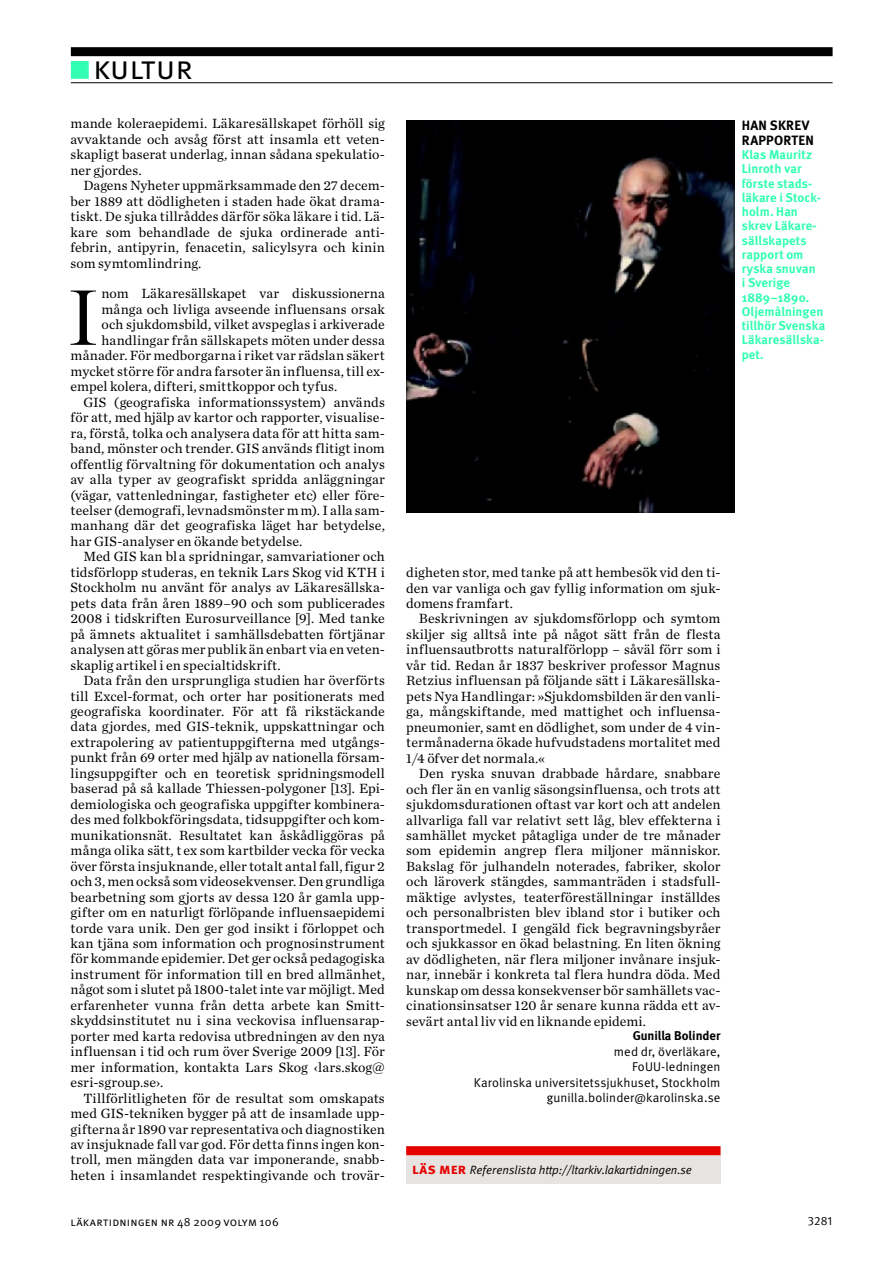
<style>
.page{position:relative;width:894px;height:1263px;background:#fff}
.page>*{position:absolute;margin:0;border:0;box-sizing:border-box;transform-origin:0 0}
.t1{font:77.85px "Chronicle LT Display";color:#000}
.t2{font:33px "Meta LT Normal Small Caps";color:#000}
.t3{font:13.95px/15.5px "Chronicle LT Text";letter-spacing:.01em;color:#000;text-align:justify}
.t4{font:13.5px/14.2px "Meta LT Bold";letter-spacing:.02em;color:#000}
.t5{font:12.75px/14.2px "Meta LT Bold";letter-spacing:.01em;color:#33ffb3}
.t6{font:12.75px/15.5px "Meta LT Normal";letter-spacing:.01em;color:#000;text-align:right}
.t7{font:12.75px "Meta LT Bold";color:#000}
.t8{font:italic 12px "Meta LT Normal";letter-spacing:-.01em;color:#000}
.t9{font:12px "Meta LT Normal Small Caps";letter-spacing:.02em;color:#000}
.t10{font:12px "Meta LT Normal Utilities";color:#000}
.s1{color:#33ffb3}
.s2{font-family:"Meta LT Bold Small Caps";font-style:normal;font-size:15px;color:#e60000}
</style>
<div class="page">
<div style="left:71px;top:47px;width:761px;height:9px;background:#000"></div>
<hr style="left:71px;top:82px;width:761px;height:1px;background:#000">
<div style="left:71px;top:61px;width:18px;height:18px;border:2px solid #33ffb3"></div>
<div style="left:406px;top:1146px;width:314px;height:37px;background:#e6e3e0"></div>
<div style="left:406px;top:1146px;width:314px;height:9px;background:#e60000"></div>
<img style="left:406px;top:120px;width:327px;height:392px">
<h2 class="t2" style="left:71px;top:48px;width:123px"><span class="s1">■</span> kultur</h2>
<p class="t3" style="left:71px;top:116px;width:316px">mande koleraepidemi. Läkaresällskapet förhöll sig avvaktande och avsåg först att insamla ett veten&shy;skapligt baserat underlag, innan sådana spekulatio&shy;ner gjordes.</p>
<p class="t3" style="left:71px;top:178px;width:316px;text-indent:13px">Dagens Nyheter uppmärksammade den 27 decem&shy;ber 1889 att dödligheten i staden hade ökat drama&shy;tiskt. De sjuka tillråddes därför söka läkare i tid. Lä&shy;kare som behandlade de sjuka ordinerade anti&shy;febrin, antipyrin, fenacetin, salicylsyra och kinin som symtomlindring.</p>
<h1 class="t1" style="left:67px;top:269px;width:33px">I</h1>
<p class="t3" style="left:101px;top:286px;width:285px">nom Läkaresällskapet var diskussionerna</p>
<p class="t3" style="left:101px;top:301px;width:285px">många och livliga avseende influensans orsak</p>
<p class="t3" style="left:101px;top:317px;width:285px">och sjukdomsbild, vilket avspeglas i arkiverade</p>
<p class="t3" style="left:101px;top:332px;width:285px">handlingar från sällskapets möten under dessa</p>
<p class="t3" style="left:71px;top:348px;width:316px">månader. För medborgarna i riket var rädslan säkert</p>
<p class="t3" style="left:71px;top:363px;width:316px">mycket större för andra farsoter än influensa, till ex-</p>
<p class="t3" style="left:71px;top:379px;width:268px">empel kolera, difteri, smittkoppor och tyfus.</p>
<p class="t3" style="left:83px;top:394px;width:303px">GIS (geografiska informationssystem) används</p>
<p class="t3" style="left:71px;top:409px;width:316px">för att, med hjälp av kartor och rapporter, visualise-</p>
<p class="t3" style="left:71px;top:425px;width:316px">ra, förstå, tolka och analysera data för att hitta sam-</p>
<p class="t3" style="left:71px;top:440px;width:316px">band, mönster och trender. GIS används flitigt inom</p>
<p class="t3" style="left:71px;top:456px;width:316px">offentlig förvaltning för dokumentation och analys</p>
<p class="t3" style="left:71px;top:471px;width:316px">av alla typer av geografiskt spridda anläggningar</p>
<p class="t3" style="left:71px;top:487px;width:316px">(vägar, vattenledningar, fastigheter etc) eller före-</p>
<p class="t3" style="left:71px;top:502px;width:316px">teelser (demografi, levnadsmönster mm). I alla sam-</p>
<p class="t3" style="left:71px;top:518px;width:316px">manhang där det geografiska läget har betydelse,</p>
<p class="t3" style="left:71px;top:533px;width:233px">har GIS-analyser en ökande betydelse.</p>
<p class="t3" style="left:83px;top:549px;width:303px">Med GIS kan bl a spridningar, samvariationer och</p>
<p class="t3" style="left:71px;top:564px;width:316px">tidsförlopp studeras, en teknik Lars Skog vid KTH i</p>
<p class="t3" style="left:71px;top:579px;width:316px">Stockholm nu använt för analys av Läkaresällska-</p>
<p class="t3" style="left:71px;top:595px;width:316px">pets data från åren 1889–90 och som publicerades</p>
<p class="t3" style="left:71px;top:610px;width:316px">2008 i tidskriften Eurosurveillance [9]. Med tanke</p>
<p class="t3" style="left:71px;top:626px;width:316px">på ämnets aktualitet i samhällsdebatten förtjänar</p>
<p class="t3" style="left:71px;top:641px;width:316px">analysen att göras mer publik än enbart via en veten-</p>
<p class="t3" style="left:71px;top:657px;width:211px">skaplig artikel i en specialtidskrift.</p>
<p class="t3" style="left:83px;top:672px;width:303px">Data från den ursprungliga studien har överförts</p>
<p class="t3" style="left:71px;top:688px;width:316px">till Excel-format, och orter har positionerats med</p>
<p class="t3" style="left:71px;top:703px;width:316px">geografiska koordinater. För att få rikstäckande</p>
<p class="t3" style="left:71px;top:719px;width:316px">data gjordes, med GIS-teknik, uppskattningar och</p>
<p class="t3" style="left:71px;top:734px;width:316px">extrapolering av patientuppgifterna med utgångs-</p>
<p class="t3" style="left:71px;top:750px;width:316px">punkt från 69 orter med hjälp av nationella försam-</p>
<p class="t3" style="left:71px;top:765px;width:316px">lingsuppgifter och en teoretisk spridningsmodell</p>
<p class="t3" style="left:71px;top:780px;width:316px">baserad på så kallade Thiessen-polygoner [13]. Epi-</p>
<p class="t3" style="left:71px;top:796px;width:316px">demiologiska och geografiska uppgifter kombinera-</p>
<p class="t3" style="left:71px;top:811px;width:316px">des med folkbokföringsdata, tidsuppgifter och kom-</p>
<p class="t3" style="left:71px;top:827px;width:316px">munikationsnät. Resultatet kan åskådliggöras på</p>
<p class="t3" style="left:71px;top:842px;width:316px">många olika sätt, t ex som kartbilder vecka för vecka</p>
<p class="t3" style="left:71px;top:858px;width:315px">över första insjuknande, eller totalt antal fall, figur 2</p>
<p class="t3" style="left:71px;top:873px;width:316px">och 3, men också som videosekvenser. Den grundliga</p>
<p class="t3" style="left:71px;top:889px;width:316px">bearbetning som gjorts av dessa 120 år gamla upp-</p>
<p class="t3" style="left:71px;top:904px;width:316px">gifter om en naturligt förlöpande influensaepidemi</p>
<p class="t3" style="left:71px;top:920px;width:316px">torde vara unik. Den ger god insikt i förloppet och</p>
<p class="t3" style="left:71px;top:935px;width:316px">kan tjäna som information och prognosinstrument</p>
<p class="t3" style="left:71px;top:950px;width:316px">för kommande epidemier. Det ger också pedagogiska</p>
<p class="t3" style="left:71px;top:966px;width:316px">instrument för information till en bred allmänhet,</p>
<p class="t3" style="left:71px;top:981px;width:316px">något som i slutet på 1800-talet inte var möjligt. Med</p>
<p class="t3" style="left:71px;top:997px;width:316px">erfarenheter vunna från detta arbete kan Smitt-</p>
<p class="t3" style="left:71px;top:1012px;width:316px">skyddsinstitutet nu i sina veckovisa influensarap-</p>
<p class="t3" style="left:71px;top:1028px;width:316px">porter med karta redovisa utbredningen av den nya</p>
<p class="t3" style="left:71px;top:1043px;width:316px">influensan i tid och rum över Sverige 2009 [13]. För</p>
<p class="t3" style="left:71px;top:1059px;width:316px">mer information, kontakta Lars Skog ‹lars.skog@</p>
<p class="t3" style="left:71px;top:1074px;width:94px">esri-sgroup.se›.</p>
<p class="t3" style="left:83px;top:1090px;width:303px">Tillförlitligheten för de resultat som omskapats</p>
<p class="t3" style="left:71px;top:1105px;width:316px">med GIS-tekniken bygger på att de insamlade upp-</p>
<p class="t3" style="left:71px;top:1120px;width:316px">gifterna år 1890 var representativa och diagnostiken</p>
<p class="t3" style="left:71px;top:1136px;width:316px">av insjuknade fall var god. För detta finns ingen kon-</p>
<p class="t3" style="left:71px;top:1151px;width:316px">troll, men mängden data var imponerande, snabb-</p>
<p class="t3" style="left:71px;top:1167px;width:316px">heten i insamlandet respektingivande och trovär-</p>
<p class="t3" style="left:406px;top:564px;width:316px">digheten stor, med tanke på att hembesök vid den ti&shy;den var vanliga och gav fyllig information om sjuk&shy;domens framfart.</p>
<p class="t3" style="left:406px;top:611px;width:316px;text-indent:13px">Beskrivningen av sjukdomsförlopp och symtom skiljer sig alltså inte på något sätt från de flesta influensautbrotts naturalförlopp – såväl förr som i vår tid. Redan år 1837 beskriver professor Magnus Retzius influensan på följande sätt i Läkaresällska&shy;pets Nya Handlingar: »Sjukdomsbilden är den vanli&shy;ga, mångskiftande, med mattighet och influensa&shy;pneumonier, samt en dödlighet, som under de 4 vin&shy;termånaderna ökade hufvudstadens mortalitet med 1/4 öfver det normala.«</p>
<p class="t3" style="left:406px;top:765px;width:316px;text-indent:13px">Den ryska snuvan drabbade hårdare, snabbare och fler än en vanlig säsongsinfluensa, och trots att sjukdomsdurationen oftast var kort och att andelen allvarliga fall var relativt sett låg, blev effekterna i samhället mycket påtagliga under de tre månader som epidemin angrep flera miljoner människor.<br>Bakslag för julhandeln noterades, fabriker, skolor och läroverk stängdes, sammanträden i stadsfull&shy;mäktige avlystes, teaterföreställningar inställdes och personalbristen blev ibland stor i butiker och transportmedel. I gengäld fick begravningsbyråer och sjukkassor en ökad belastning. En liten ökning av dödligheten, när flera miljoner invånare insjuk&shy;nar, innebär i konkreta tal flera hundra döda. Med kunskap om dessa konsekvenser bör samhällets vac&shy;cinationsinsatser 120 år senare kunna rädda ett av&shy;sevärt antal liv vid en liknande epidemi.</p>
<p class="t7" style="left:632px;top:1028px;width:89px">Gunilla Bolinder</p>
<p class="t6" style="left:474px;top:1043px;width:248px">med dr, överläkare,<br>FoUU-ledningen<br>Karolinska universitetssjukhuset, Stockholm gunilla.bolinder@karolinska.se</p>
<p class="t8" style="left:412px;top:1162px;width:281px"><span class="s2">läs mer</span> Referenslista http://ltarkiv.lakartidningen.se</p>
<p class="t4" style="left:741px;top:118px;width:74px">HAN SKREV<br>RAPPORTEN</p>
<p class="t5" style="left:741px;top:147px;width:85px">Klas Mauritz<br>Linroth var förste stads&shy;läkare i Stock&shy;holm. Han skrev Läkare&shy;sällskapets rapport om ryska snuvan<br>i Sverige<br>1889–1890.<br>Oljemålningen tillhör Svenska<br>Läkaresällska&shy;pet.</p>
<p class="t9" style="left:71px;top:1214px;width:210px">läkartidningen nr 48 2009 volym 106</p>
<p class="t10" style="left:807px;top:1214px;width:26px">3281</p>
</div>
